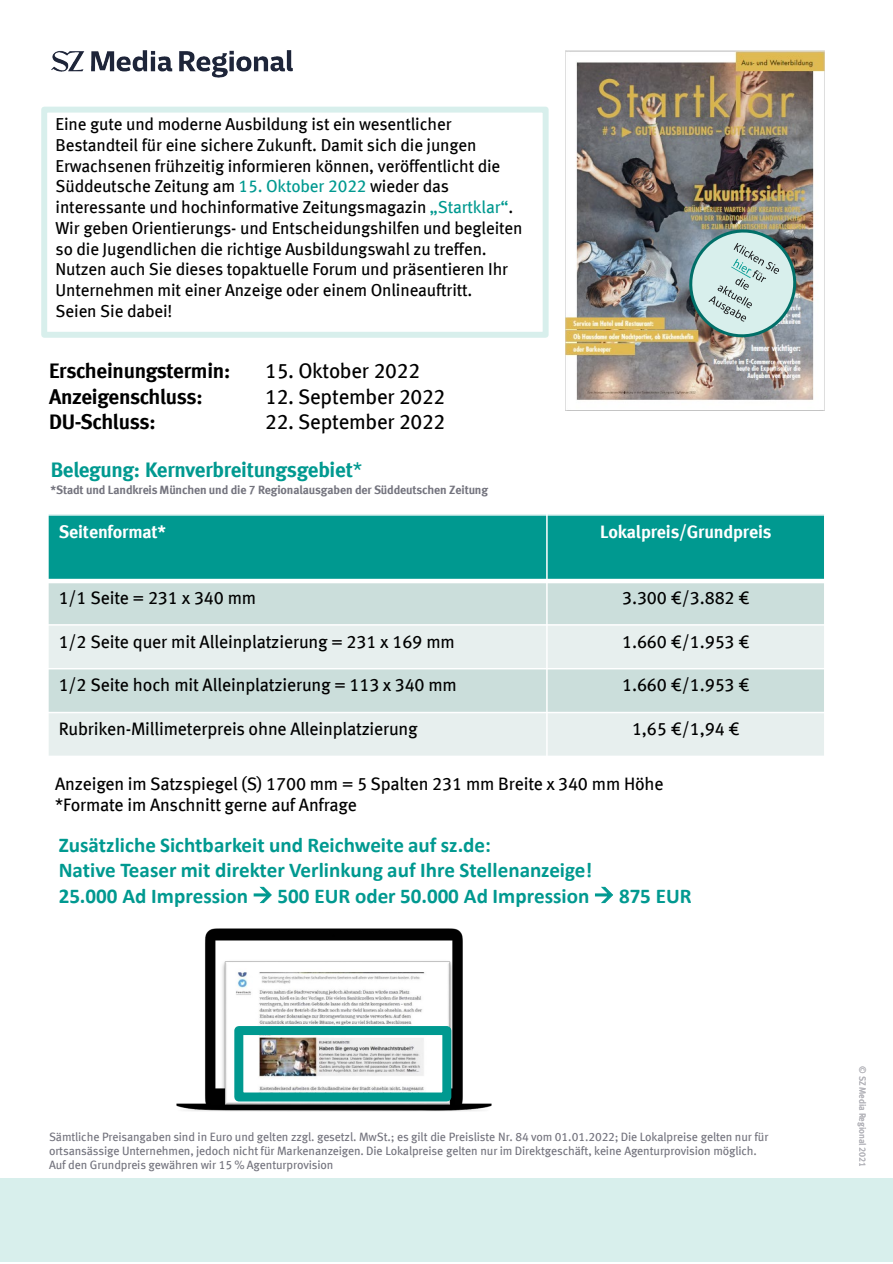
<style>
.page{position:relative;width:893px;height:1264px;background:#fff}
.page>*{position:absolute;margin:0;border:0;box-sizing:border-box;transform-origin:0 0}
.t1{font:700 21px "Calibri";color:#009990}
.t2{font:700 21px "SZ Meta Office";letter-spacing:-.005em;color:#000}
.t3{font:21px "SZ Meta Office";color:#000}
.t4{font:700 21px "SZ Meta Office";letter-spacing:-.005em;color:#009990}
.t5{font:18px "SZ Meta Office";color:#000}
.t6{font:700 18px "SZ Meta Office";color:#fff}
.t7{font:17.25px/20.7px "SZ Meta Office";color:#000}
.t8{font:12px/14.4px "SZ Meta Office";letter-spacing:-.005em;color:#74747e}
.t9{font:700 12px "SZ Meta Office";color:#74747e}
.t10{font:9px "SZ Meta Office";letter-spacing:-.005em;color:#b3b3b9}
.s1{color:#009990}
.s2{font-weight:400}
</style>
<div class="page">
<img style="left:51px;top:51px;width:241px;height:27px">
<img style="left:566px;top:51px;width:258px;height:349px">
<div style="left:1px;top:1178px;width:891px;height:83px;background:#d8efec"></div>
<div style="left:41px;top:107px;width:507px;height:230px;background:#fff;border:6px solid #d8efec"></div>
<div style="left:48px;top:514px;width:499px;height:67px;background:#009990"></div>
<div style="left:547px;top:514px;width:277px;height:67px;background:#009990"></div>
<div style="left:48px;top:581px;width:499px;height:43px;background:#cbdedb"></div>
<div style="left:547px;top:581px;width:277px;height:43px;background:#cbdedb"></div>
<div style="left:48px;top:624px;width:499px;height:44px;background:#e7efee"></div>
<div style="left:547px;top:624px;width:277px;height:44px;background:#e7efee"></div>
<div style="left:48px;top:668px;width:499px;height:44px;background:#cbdedb"></div>
<div style="left:547px;top:668px;width:277px;height:44px;background:#cbdedb"></div>
<div style="left:48px;top:712px;width:499px;height:44px;background:#e7efee"></div>
<div style="left:547px;top:712px;width:277px;height:44px;background:#e7efee"></div>
<hr style="left:546px;top:514px;width:1px;height:243px;background:#fff">
<div style="left:47px;top:578px;width:778px;height:5px;background:#fff"></div>
<hr style="left:47px;top:624px;width:778px;height:1px;background:#fff">
<hr style="left:47px;top:667px;width:778px;height:2px;background:#fff">
<hr style="left:47px;top:711px;width:778px;height:2px;background:#fff">
<hr style="left:47px;top:514px;width:2px;height:243px;background:#fff">
<hr style="left:47px;top:514px;width:778px;height:1px;background:#fff">
<hr style="left:47px;top:755px;width:778px;height:2px;background:#fff">
<img style="left:683px;top:223px;width:119px;height:120px">
<img style="left:176px;top:928px;width:315px;height:183px">
<img style="left:218px;top:957px;width:238px;height:155px">
<div style="left:234px;top:1025px;width:217px;height:76px;border:9px solid #009990"></div>
<p class="t7" style="left:56px;top:114px;width:468px">Eine gute und moderne Ausbildung ist ein wesentlicher Bestandteil für eine sichere Zukunft. Damit sich die jungen Erwachsenen frühzeitig informieren können, veröffentlicht die Süddeutsche Zeitung am <span class="s1">15. Oktober 2022</span> wieder das interessante und hochinformative Zeitungsmagazin <span class="s1">„Startklar“</span>.<br>Wir geben Orientierungs- und Entscheidungshilfen und begleiten so die Jugendlichen die richtige Ausbildungswahl zu treffen.<br>Nutzen auch Sie dieses topaktuelle Forum und präsentieren Ihr Unternehmen mit einer Anzeige oder einem Onlineauftritt.<br>Seien Sie dabei!</p>
<p class="t2" style="left:49px;top:358px;width:183px">Erscheinungstermin:</p>
<p class="t3" style="left:265px;top:358px;width:156px">15. Oktober 2022</p>
<p class="t2" style="left:49px;top:383px;width:155px">Anzeigenschluss:</p>
<p class="t3" style="left:265px;top:384px;width:181px">12. September 2022</p>
<p class="t2" style="left:49px;top:409px;width:108px">DU-Schluss:</p>
<p class="t3" style="left:265px;top:409px;width:181px">22. September 2022</p>
<p class="t4" style="left:51px;top:457px;width:313px">Belegung: Kernverbreitungsgebiet<span class="s2">*</span></p>
<p class="t9" style="left:51px;top:482px;width:439px">*Stadt und Landkreis München und die 7 Regionalausgaben der Süddeutschen Zeitung</p>
<p class="t6" style="left:59px;top:520px;width:109px">Seitenformat*</p>
<p class="t6" style="left:600px;top:520px;width:173px">Lokalpreis/Grundpreis</p>
<p class="t5" style="left:59px;top:586px;width:199px">1/1 Seite = 231 x 340 mm</p>
<p class="t5" style="left:622px;top:586px;width:129px">3.300 €/3.882 €</p>
<p class="t5" style="left:59px;top:630px;width:397px">1/2 Seite quer mit Alleinplatzierung = 231 x 169 mm</p>
<p class="t5" style="left:622px;top:630px;width:129px">1.660 €/1.953 €</p>
<p class="t5" style="left:59px;top:674px;width:399px">1/2 Seite hoch mit Alleinplatzierung = 113 x 340 mm</p>
<p class="t5" style="left:622px;top:674px;width:129px">1.660 €/1.953 €</p>
<p class="t5" style="left:59px;top:718px;width:360px">Rubriken-Millimeterpreis ohne Alleinplatzierung</p>
<p class="t5" style="left:632px;top:718px;width:109px">1,65 €/1,94 €</p>
<p class="t5" style="left:55px;top:772px;width:609px">Anzeigen im Satzspiegel (S) 1700 mm = 5 Spalten 231 mm Breite x 340 mm Höhe</p>
<p class="t5" style="left:55px;top:794px;width:303px">*Formate im Anschnitt gerne auf Anfrage</p>
<p class="t1" style="left:59px;top:830px;width:434px">Zusätzliche Sichtbarkeit und Reichweite auf sz.de:</p>
<p class="t1" style="left:59px;top:855px;width:535px">Native Teaser mit direkter Verlinkung auf Ihre Stellenanzeige!</p>
<p class="t1" style="left:59px;top:880px;width:634px">25.000 Ad Impression → 500 EUR oder 50.000 Ad Impression → 875 EUR</p>
<p class="t8" style="left:49px;top:1128px;width:720px">Sämtliche Preisangaben sind in Euro und gelten zzgl. gesetzl. MwSt.; es gilt die Preisliste Nr. 84 vom 01.01.2022; Die Lokalpreise gelten nur für ortsansässige Unternehmen, jedoch nicht für Markenanzeigen. Die Lokalpreise gelten nur im Direktgeschäft, keine Agenturprovision möglich.</p>
<p class="t8" style="left:49px;top:1157px;width:285px">Auf den Grundpreis gewähren wir 15 % Agenturprovision</p>
<p class="t10" style="left:867px;top:1065px;width:102px;rotate:90deg">© SZ Media Regional 2021</p>
</div>
